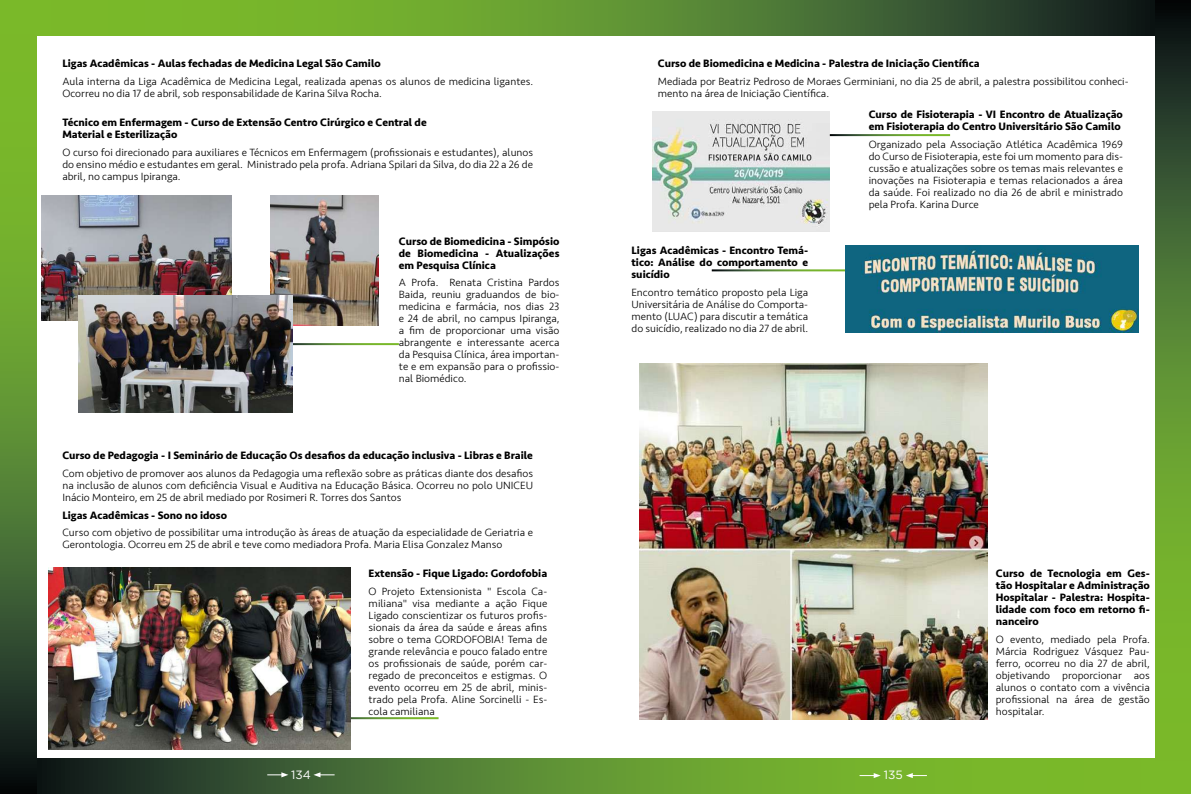
<style>
.page{position:relative;width:1191px;height:794px;background:#fff}
.page>*{position:absolute;margin:0;border:0;box-sizing:border-box;transform-origin:0 0}
.t1{font:12px "Gotham";color:#fff}
.t2{font:300 11px/12px "Seravek";color:#000;text-align:justify}
.t3{font:700 11px/12px "Seravek";color:#000;text-align:justify}
</style>
<div class="page">
<img style="left:270px;top:196px;width:108px;height:129px">
<svg style="left:36px;top:0;width:1119px;height:36px;background:#58862e"></svg>
<svg style="left:36px;top:758px;width:1119px;height:36px;background:#57862e"></svg>
<svg style="left:0;top:0;width:36px;height:794px;background:#56842d"></svg>
<img style="left:41px;top:196px;width:190px;height:125px">
<img style="left:78px;top:295px;width:214px;height:117px">
<img style="left:48px;top:567px;width:302px;height:182px">
<svg style="left:1155px;top:0;width:36px;height:794px;background:#56842d"></svg>
<img style="left:652px;top:111px;width:178px;height:121px">
<img style="left:845px;top:245px;width:293px;height:87px">
<img style="left:640px;top:364px;width:347px;height:355px">
<svg style="left:313px;top:772px;width:21px;height:5px"></svg>
<svg style="left:267px;top:772px;width:21px;height:5px"></svg>
<svg style="left:905px;top:773px;width:22px;height:5px"></svg>
<svg style="left:859px;top:773px;width:21px;height:5px"></svg>
<p class="t3" style="left:62px;top:57px;width:320px">Ligas Acadêmicas - Aulas fechadas de Medicina Legal São Camilo</p>
<p class="t2" style="left:62px;top:75px;width:472px">Aula interna da Liga Acadêmica de Medicina Legal, realizada apenas os alunos de medicina ligantes.<br>Ocorreu no dia 17 de abril, sob responsabilidade de Karina Silva Rocha.</p>
<p class="t3" style="left:62px;top:116px;width:366px">Técnico em Enfermagem - Curso de Extensão Centro Cirúrgico e Central de<br>Material e Esterilização</p>
<p class="t2" style="left:62px;top:146px;width:472px">O curso foi direcionado para auxiliares e Técnicos em Enfermagem (profissionais e estudantes), alunos do ensino médio e estudantes em geral. Ministrado pela profa. Adriana Spilari da Silva, do dia 22 a 26 de abril, no campus Ipiranga.</p>
<p class="t3" style="left:399px;top:235px;width:162px">Curso de Biomedicina - Simpósio de Biomedicina - Atualizações em Pesquisa Clínica</p>
<p class="t2" style="left:399px;top:277px;width:162px">A Profa. Renata Cristina Pardos Baida, reuniu graduandos de bio&shy;medicina e farmácia, nos dias 23 e 24 de abril, no campus Ipiranga, a fim de proporcionar uma visão abrangente e interessante acerca da Pesquisa Clínica, área importan&shy;te e em expansão para o profissio&shy;nal Biomédico.</p>
<p class="t3" style="left:62px;top:449px;width:472px">Curso de Pedagogia - I Seminário de Educação Os desafios da educação inclusiva - Libras e Braile</p>
<p class="t2" style="left:62px;top:467px;width:472px">Com objetivo de promover aos alunos da Pedagogia uma reflexão sobre as práticas diante dos desafios na inclusão de alunos com deficiência Visual e Auditiva na Educação Básica. Ocorreu no polo UNICEU Inácio Monteiro, em 25 de abril mediado por Rosimeri R. Torres dos Santos</p>
<p class="t3" style="left:62px;top:509px;width:166px">Ligas Acadêmicas - Sono no idoso</p>
<p class="t2" style="left:62px;top:527px;width:472px">Curso com objetivo de possibilitar uma introdução às áreas de atuação da especialidade de Geriatria e<br>Gerontologia. Ocorreu em 25 de abril e teve como mediadora Profa. Maria Elisa Gonzalez Manso</p>
<p class="t3" style="left:369px;top:567px;width:180px">Extensão - Fique Ligado: Gordofobia</p>
<p class="t2" style="left:369px;top:585px;width:180px">O Projeto Extensionista " Escola Ca&shy;miliana" visa mediante a ação Fique Ligado conscientizar os futuros profis&shy;sionais da área da saúde e áreas afins sobre o tema GORDOFOBIA! Tema de grande relevância e pouco falado entre os profissionais de saúde, porém car&shy;regado de preconceitos e estigmas. O evento ocorreu em 25 de abril, minis&shy;trado pela Profa. Aline Sorcinelli - Es&shy;cola camiliana</p>
<p class="t3" style="left:658px;top:57px;width:323px">Curso de Biomedicina e Medicina - Palestra de Iniciação Científica</p>
<p class="t2" style="left:658px;top:75px;width:472px">Mediada por Beatriz Pedroso de Moraes Germiniani, no dia 25 de abril, a palestra possibilitou conheci&shy;mento na área de Iniciação Científica.</p>
<p class="t3" style="left:868px;top:108px;width:256px">Curso de Fisioterapia - VI Encontro de Atualização em Fisioterapia do Centro Universitário São Camilo</p>
<p class="t2" style="left:868px;top:138px;width:256px">Organizado pela Associação Atlética Acadêmica 1969 do Curso de Fisioterapia, este foi um momento para dis&shy;cussão e atualizações sobre os temas mais relevantes e inovações na Fisioterapia e temas relacionados a área da saúde. Foi realizado no dia 26 de abril e ministrado pela Profa. Karina Durce</p>
<p class="t3" style="left:631px;top:244px;width:178px">Ligas Acadêmicas - Encontro Temá&shy;tico: Análise do comportamento e suicídio</p>
<p class="t2" style="left:631px;top:286px;width:178px">Encontro temático proposto pela Liga Universitária de Análise do Comporta&shy;mento (LUAC) para discutir a temática do suicídio, realizado no dia 27 de abril.</p>
<p class="t3" style="left:995px;top:567px;width:156px">Curso de Tecnologia em Ges&shy;tão Hospitalar e Administração Hospitalar - Palestra: Hospita&shy;lidade com foco em retorno fi&shy;nanceiro</p>
<p class="t2" style="left:995px;top:633px;width:156px">O evento, mediado pela Profa.<br>Márcia Rodriguez Vásquez Pau&shy;ferro, ocorreu no dia 27 de abril, objetivando proporcionar aos alunos o contato com a vivência profissional na área de gestão hospitalar.</p>
<p class="t1" style="left:291px;top:767px;width:21px">134</p>
<p class="t1" style="left:883px;top:767px;width:20px">135</p>
</div>
